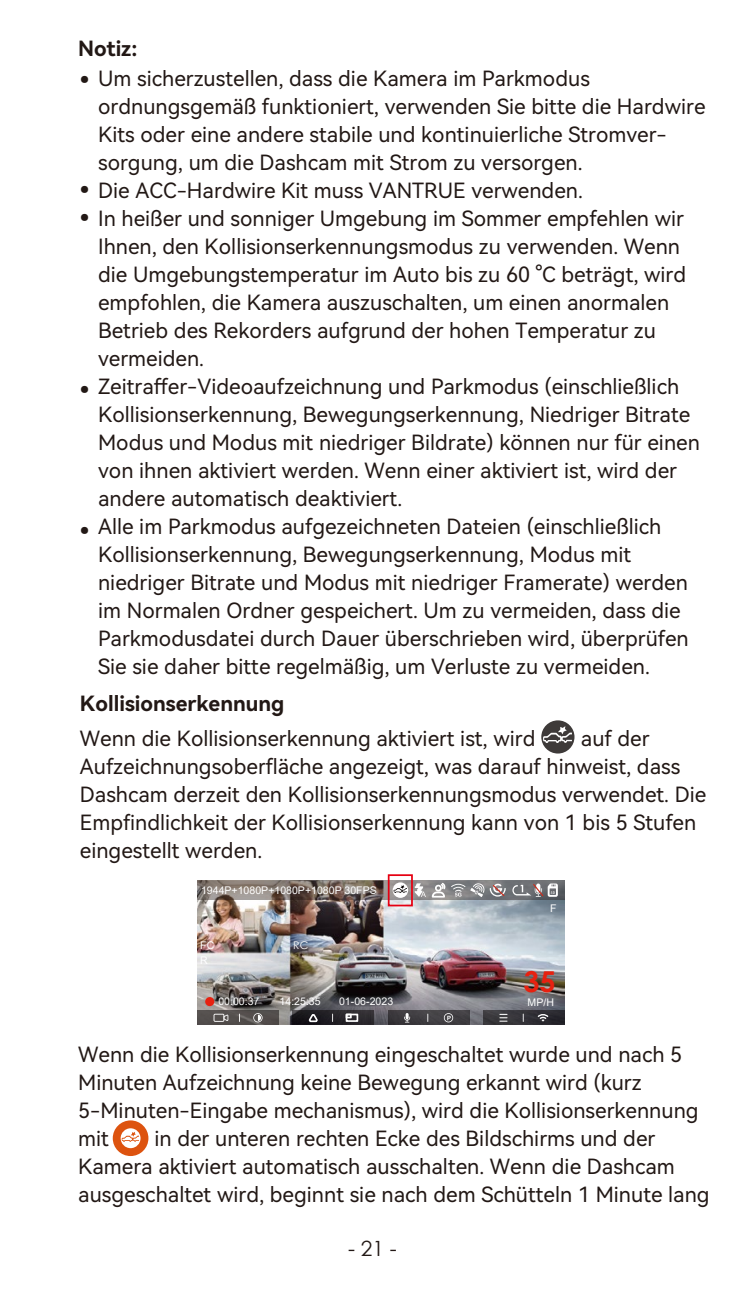
<style>
.page{position:relative;width:745px;height:1290px;background:#fff}
.page>*{position:absolute;margin:0;border:0;box-sizing:border-box;transform-origin:0 0}
.t1{font:700 28.7px "Century Gothic";color:#e72110}
.t2{font:21px/28px "Harmony OS Sans SC";color:#221815}
.t3{font:21px "Harmony OS Sans SC Bold";color:#221815}
.t4{font:21px "Century Gothic";color:#221815}
.t5{font:21px "Harmony OS Sans SC Black";color:#221815}
.t6{font:10.5px/15.4px "Arial";color:#fff}
.t7{font:10.5px "Century Gothic";color:#fff}
.s1{font-family:"Harmony OS Sans SC Black"}
</style>
<div class="page">
<svg style="left:541px;top:720px;width:33px;height:33px"></svg>
<div style="left:113px;top:1120px;width:35px;height:36px;background:#dd530f;border-radius:50%"></div>
<svg style="left:121px;top:1128px;width:19px;height:20px"></svg>
<img style="left:197px;top:900px;width:367px;height:125px">
<div style="left:205px;top:997px;width:9px;height:9px;background:#e72110;border-radius:50%"></div>
<svg style="left:292px;top:1011px;width:82px;height:14px"></svg>
<div style="left:345px;top:1013px;width:13px;height:9px;border:2px solid #fff"></div>
<svg style="left:345px;top:1013px;width:6px;height:5px"></svg>
<svg style="left:307px;top:1012px;width:11px;height:11px"></svg>
<svg style="left:197px;top:1011px;width:82px;height:14px"></svg>
<svg style="left:253px;top:1013px;width:9px;height:9px"></svg>
<svg style="left:258px;top:1014px;width:3px;height:7px"></svg>
<svg style="left:213px;top:1014px;width:11px;height:8px"></svg>
<svg style="left:223px;top:1014px;width:5px;height:7px"></svg>
<svg style="left:387px;top:1011px;width:82px;height:14px"></svg>
<svg style="left:404px;top:1013px;width:6px;height:9px"></svg>
<svg style="left:443px;top:1013px;width:10px;height:9px"></svg>
<svg style="left:447px;top:1016px;width:3px;height:4px"></svg>
<svg style="left:483px;top:1011px;width:81px;height:14px"></svg>
<svg style="left:499px;top:1014px;width:8px;height:7px"></svg>
<svg style="left:537px;top:1013px;width:11px;height:8px"></svg>
<svg style="left:197px;top:880px;width:367px;height:20px;background:#7a6f6a"></svg>
<svg style="left:392px;top:882px;width:16px;height:16px"></svg>
<svg style="left:414px;top:880px;width:91px;height:18px;background:#9d9b9d"></svg>
<svg style="left:512px;top:883px;width:45px;height:14px"></svg>
<div style="left:387px;top:874px;width:25px;height:32px;border:2px solid #e60012"></div>
<p class="t3" style="left:78px;top:33px;width:61px">Notiz:</p>
<p class="t2" style="left:98px;top:64px;width:608px;text-indent:-24px"><span class="s1">•</span>Um sicherzustellen, dass die Kamera im Parkmodus ordnungsgemäß funktioniert, verwenden Sie bitte die Hardwire Kits oder eine andere stabile und kontinuierliche Stromver&shy;sorgung, um die Dashcam mit Strom zu versorgen.</p>
<p class="t2" style="left:74px;top:176px;width:510px"><span class="s1">•</span>Die ACC-Hardwire Kit muss VANTRUE verwenden.</p>
<p class="t2" style="left:98px;top:204px;width:603px;text-indent:-24px"><span class="s1">•</span>In heißer und sonniger Umgebung im Sommer empfehlen wir Ihnen, den Kollisionserkennungsmodus zu verwenden. Wenn die Umgebungstemperatur im Auto bis zu 60 °C beträgt, wird empfohlen, die Kamera auszuschalten, um einen anormalen Betrieb des Rekorders aufgrund der hohen Temperatur zu vermeiden.<br>Zeitraffer-Videoaufzeichnung und Parkmodus (einschließlich Kollisionserkennung, Bewegungserkennung, Niedriger Bitrate Modus und Modus mit niedriger Bildrate) können nur für einen von ihnen aktiviert werden. Wenn einer aktiviert ist, wird der andere automatisch deaktiviert.<br>Alle im Parkmodus aufgezeichneten Dateien (einschließlich Kollisionserkennung, Bewegungserkennung, Modus mit niedriger Bitrate und Modus mit niedriger Framerate) werden im Normalen Ordner gespeichert. Um zu vermeiden, dass die Parkmodusdatei durch Dauer überschrieben wird, überprüfen Sie sie daher bitte regelmäßig, um Verluste zu vermeiden.</p>
<p class="t5" style="left:74px;top:375px;width:22px">•</p>
<p class="t5" style="left:74px;top:515px;width:22px">•</p>
<p class="t3" style="left:80px;top:689px;width:206px">Kollisionserkennung</p>
<p class="t2" style="left:80px;top:724px;width:457px">Wenn die Kollisionserkennung aktiviert ist, wird</p>
<p class="t2" style="left:80px;top:724px;width:627px;text-indent:500px">auf der Aufzeichnungsoberfläche angezeigt, was darauf hinweist, dass Dashcam derzeit den Kollisionserkennungsmodus verwendet. Die Empfindlichkeit der Kollisionserkennung kann von 1 bis 5 Stufen eingestellt werden.</p>
<p class="t6" style="left:201px;top:883px;width:177px">1944P+1080P+1080P+1080P 30FPS</p>
<p class="t6" style="left:200px;top:937px;width:16px">FC<br>R</p>
<p class="t7" style="left:293px;top:937px;width:16px">RC</p>
<p class="t6" style="left:549px;top:900px;width:8px">F</p>
<h1 class="t1" style="left:523px;top:960px;width:34px">35</h1>
<p class="t6" style="left:218px;top:994px;width:43px">00:00:37</p>
<p class="t6" style="left:279px;top:994px;width:43px">14:25:35</p>
<p class="t6" style="left:339px;top:994px;width:56px">01-06-2023</p>
<p class="t6" style="left:527px;top:994px;width:28px">MP/H</p>
<p class="t2" style="left:78px;top:1040px;width:621px">Wenn die Kollisionserkennung eingeschaltet wurde und nach 5<br>Minuten Aufzeichnung keine Bewegung erkannt wird (kurz 5-Minuten-Eingabe mechanismus), wird die Kollisionserkennung mit</p>
<p class="t2" style="left:78px;top:1124px;width:632px;text-indent:76px">in der unteren rechten Ecke des Bildschirms und der<br>Kamera aktiviert automatisch ausschalten. Wenn die Dashcam ausgeschaltet wird, beginnt sie nach dem Schütteln 1 Minute lang</p>
<p class="t4" style="left:348px;top:1233px;width:50px">- 21 -</p>
</div>
